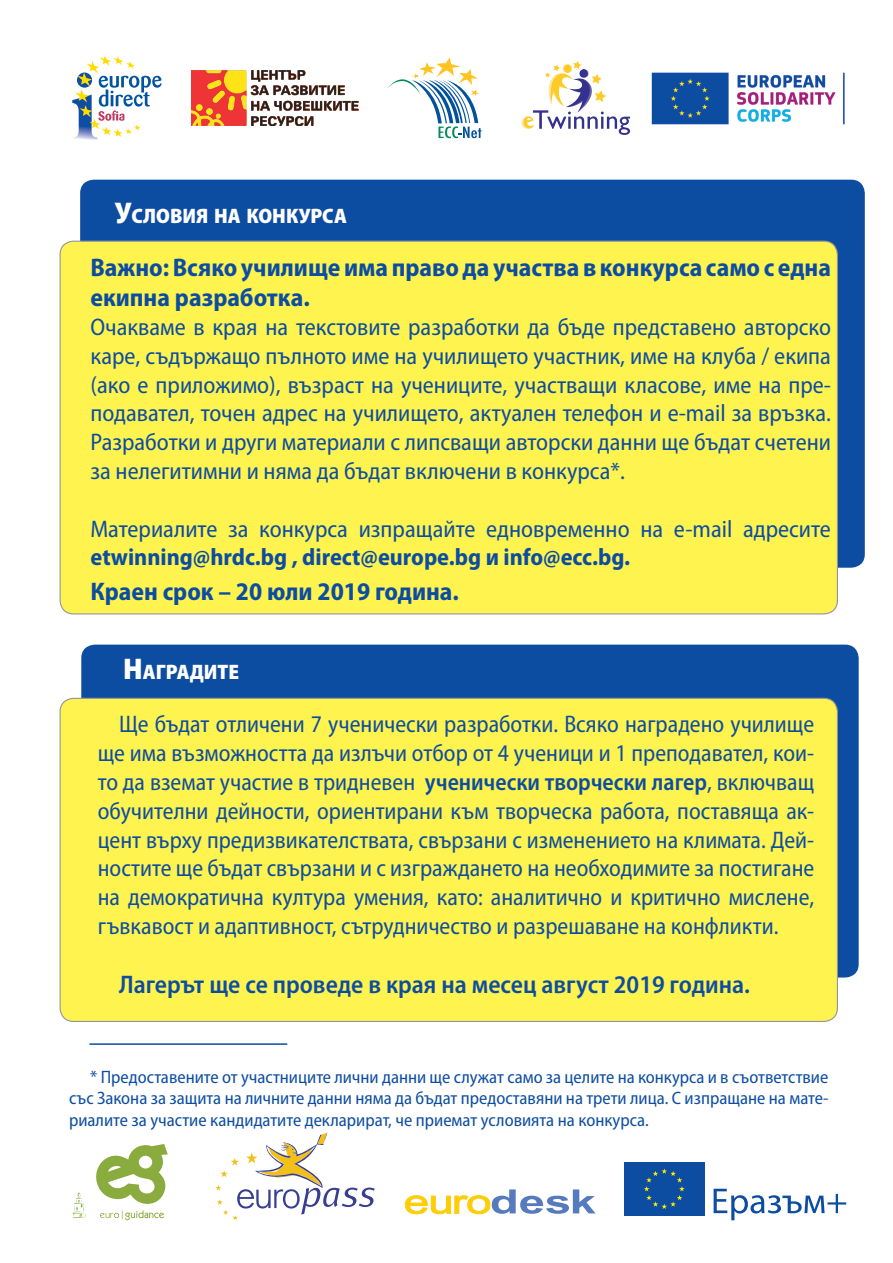
<style>
.page{position:relative;width:893px;height:1263px;background:#fff}
.page>*{position:absolute;margin:0;border:0;box-sizing:border-box;transform-origin:0 0}
.t1{font:700 semi-condensed 25.5px/30.6px "Myriad Pro";color:#0d4da1}
.t2{font:600 semi-condensed 25.5px "Myriad Pro";color:#0d4da1}
.t3{font:semi-condensed 24px/28.8px "Myriad Pro";color:#0d4da1;text-align:justify}
.t4{font:700 semi-condensed 24px "Myriad Pro";color:#0d4da1}
.t5{font:900 semi-condensed 21px "Myriad Pro";color:#fff}
.t6{font:semi-condensed 18px/21.6px "Myriad Pro";color:#0d4da1;text-align:justify}
.s1{font-size:30px}
.s2{font-weight:600}
</style>
<div class="page">
<svg style="left:521px;top:61px;width:109px;height:74px"></svg>
<svg style="left:72px;top:56px;width:90px;height:84px"></svg>
<svg style="left:191px;top:70px;width:168px;height:56px"></svg>
<svg style="left:388px;top:58px;width:93px;height:80px"></svg>
<div style="left:624px;top:1162px;width:81px;height:54px;background:#0d4da1"></div>
<svg style="left:644px;top:1168px;width:41px;height:41px"></svg>
<svg style="left:714px;top:1189px;width:132px;height:31px"></svg>
<svg style="left:405px;top:1189px;width:190px;height:25px"></svg>
<svg style="left:215px;top:1132px;width:160px;height:88px"></svg>
<svg style="left:96px;top:1144px;width:72px;height:60px"></svg>
<svg style="left:100px;top:1210px;width:64px;height:10px"></svg>
<svg style="left:72px;top:1192px;width:14px;height:26px"></svg>
<img style="left:651px;top:72px;width:194px;height:53px">
<div style="left:80px;top:180px;width:785px;height:388px;background:#0d4da1;border-radius:13px"></div>
<div style="left:60px;top:241px;width:777px;height:373px;background:#fff34f;border-radius:14px"></div>
<hr style="left:90px;top:1043px;width:197px;height:2px;background:#0d4da1">
<div style="left:81px;top:645px;width:778px;height:332px;background:#0d4da1;border-radius:14px"></div>
<div style="left:60px;top:698px;width:777px;height:323px;background:#fff34f;border-radius:14px"></div>
<p class="t5" style="left:115px;top:204px;width:234px"><span class="s1">У</span>словия на конкурса</p>
<p class="t1" style="left:90px;top:252px;width:742px">Важно: Всяко училище има право да участва в конкурса само с една екипна разработка.</p>
<p class="t3" style="left:90px;top:313px;width:742px">Очакваме в края на текстовите разработки да бъде представено авторско каре, съдържащо пълното име на училището участник, име на клуба / екипа (ако е приложимо), възраст на учениците, участващи класове, име на пре&shy;подавател, точен адрес на училището, актуален телефон и е-mail за връзка.<br>Разработки и други материали с липсващи авторски данни ще бъдат счетени за нелегитимни и няма да бъдат включени в конкурса*.</p>
<p class="t3" style="left:90px;top:515px;width:742px">Материалите за конкурса изпращайте едновременно на e-mail адресите</p>
<p class="t4" style="left:90px;top:544px;width:541px">еtwinning@hrdc.bg , direct@europe.bg и info@ecc.bg.</p>
<p class="t1" style="left:90px;top:577px;width:370px">Краен срок – 20 юли 2019 година.</p>
<p class="t5" style="left:123px;top:660px;width:117px"><span class="s1">Н</span>аградите</p>
<p class="t3" style="left:98px;top:710px;width:718px;text-indent:21px">Ще бъдат отличени 7 ученически разработки. Всяко наградено училище ще има възможността да излъчи отбор от 4 ученици и 1 преподавател, кои&shy;то да вземат участие в тридневен <span class="s2">ученически творчески лагер</span>, включващ обучителни дейности, ориентирани към творческа работа, поставяща ак&shy;цент върху предизвикателствата, свързани с изменението на климата. Дей&shy;ностите ще бъдат свързани и с изграждането на необходимите за постигане на демократична култура умения, като: аналитично и критично мислене, гъвкавост и адаптивност, сътрудничество и разрешаване на конфликти.</p>
<p class="t2" style="left:119px;top:971px;width:633px">Лагерът ще се проведе в края на месец август 2019 година.</p>
<p class="t6" style="left:69px;top:1066px;width:761px;text-indent:21px">* Предоставените от участниците лични данни ще служат само за целите на конкурса и в съответствие със Закона за защита на личните данни няма да бъдат предоставяни на трети лица. С изпращане на мате&shy;риалите за участие кандидатите декларират, че приемат условията на конкурса.</p>
</div>
